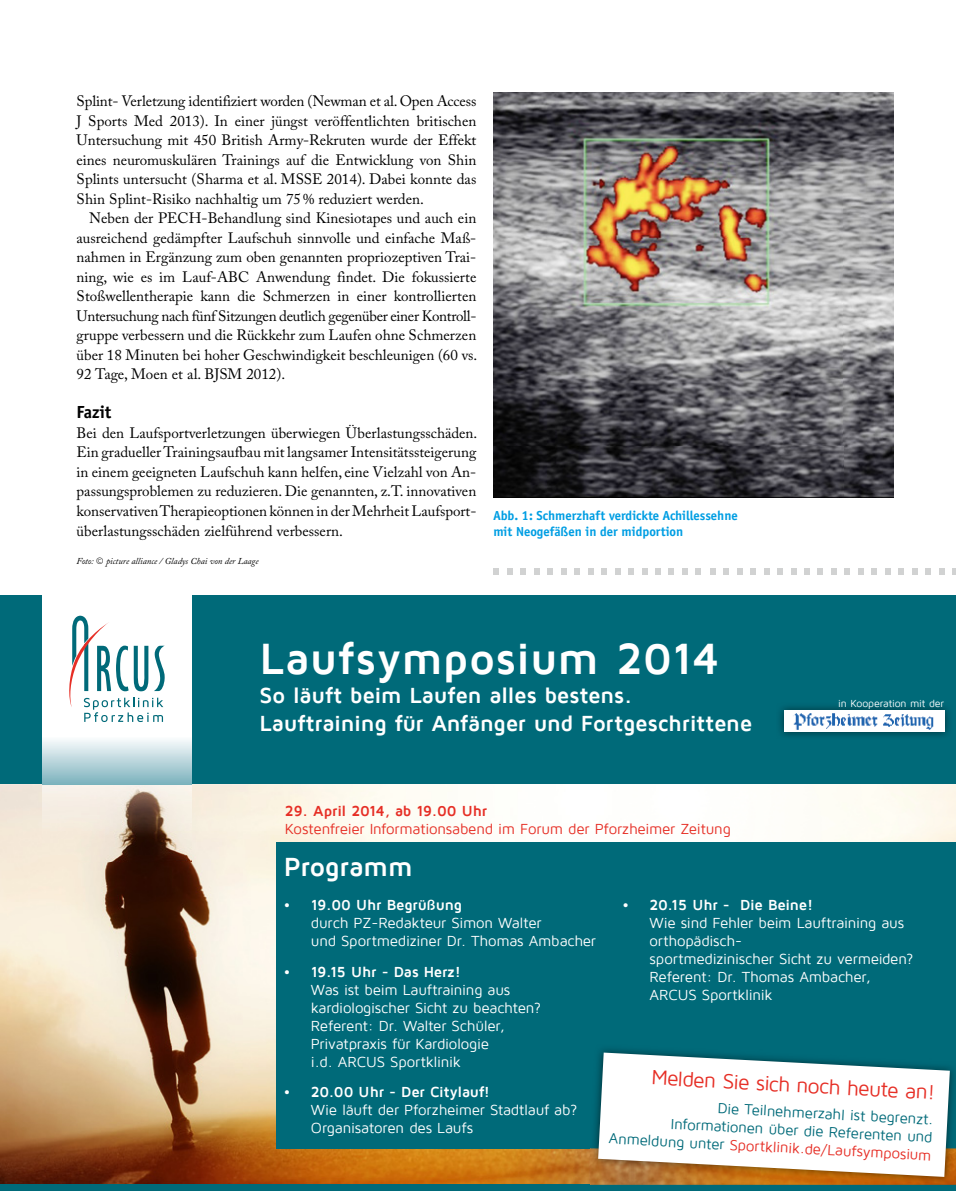
<style>
.page{position:relative;width:957px;height:1191px;background:#fff}
.page>*{position:absolute;margin:0;border:0;box-sizing:border-box;transform-origin:0 0}
.t1{font:700 45px "Maven Pro";color:#fff}
.t2{font:700 27px "Maven Pro";letter-spacing:-.01em;color:#fff}
.t3{font:700 22.5px/28.5px "Maven Pro";letter-spacing:-.015em;color:#fff}
.t4{font:21px "Maven Pro";color:#e62e25}
.t5{font:700 18px "Officina Sans";color:#000}
.t6{font:15px/19.5px "Adobe Caslon Pro";color:#000;text-align:justify}
.t7{font:15px/18px "Maven Pro";letter-spacing:-.015em;color:#fff}
.t8{font:15px/18px "Maven Pro";color:#006a79;text-align:right}
.t9{font:700 15px "Maven Pro";letter-spacing:-.015em;color:#fff}
.t10{font:15px "Maven Pro";letter-spacing:-.015em;color:#e62e25}
.t11{font:700 15px "Maven Pro";letter-spacing:-.02em;color:#e62e25}
.t12{font:700 13.5px/16.5px "Officina Sans";color:#009ee3}
.t13{font:10.5px "Maven Pro";letter-spacing:-.015em;color:#fff}
.t14{font:italic 9px "Adobe Caslon Pro";color:#000}
.s1{font-family:"DIN Pro";font-weight:300;font-style:normal}
.s2{color:#e62e25}
</style>
<div class="page">
<img style="left:0;top:784px;width:590px;height:400px">
<div style="left:0;top:595px;width:956px;height:189px;background:#006a79"></div>
<img style="left:43px;top:784px;width:148px;height:77px">
<svg style="left:43px;top:595px;width:148px;height:189px;background:#e4eff1"></svg>
<svg style="left:69px;top:615px;width:96px;height:107px;background:#cbdde0"></svg>
<div style="left:0;top:1184px;width:956px;height:7px;background:#006a79"></div>
<img style="left:780px;top:706px;width:169px;height:30px">
<img style="left:784px;top:710px;width:160px;height:21px">
<div style="left:276px;top:842px;width:680px;height:306px;background:#006a79"></div>
<img style="left:590px;top:1049px;width:366px;height:136px">
<svg style="left:598px;top:1052px;width:352px;height:124px"></svg>
<img style="left:493px;top:93px;width:400px;height:404px">
<svg style="left:493px;top:568px;width:6px;height:6px"></svg>
<svg style="left:507px;top:568px;width:6px;height:6px"></svg>
<svg style="left:520px;top:568px;width:6px;height:6px"></svg>
<svg style="left:534px;top:568px;width:6px;height:6px"></svg>
<svg style="left:547px;top:568px;width:6px;height:6px"></svg>
<svg style="left:561px;top:568px;width:6px;height:6px"></svg>
<svg style="left:574px;top:568px;width:6px;height:6px"></svg>
<svg style="left:588px;top:568px;width:5px;height:6px"></svg>
<svg style="left:601px;top:568px;width:6px;height:6px"></svg>
<svg style="left:615px;top:568px;width:5px;height:6px"></svg>
<svg style="left:628px;top:568px;width:6px;height:6px"></svg>
<svg style="left:642px;top:568px;width:5px;height:6px"></svg>
<svg style="left:655px;top:568px;width:6px;height:6px"></svg>
<svg style="left:668px;top:568px;width:6px;height:6px"></svg>
<svg style="left:682px;top:568px;width:6px;height:6px"></svg>
<svg style="left:695px;top:568px;width:6px;height:6px"></svg>
<svg style="left:710px;top:568px;width:6px;height:6px"></svg>
<svg style="left:723px;top:568px;width:6px;height:6px"></svg>
<svg style="left:737px;top:568px;width:6px;height:6px"></svg>
<svg style="left:750px;top:568px;width:6px;height:6px"></svg>
<svg style="left:764px;top:568px;width:5px;height:6px"></svg>
<svg style="left:777px;top:568px;width:6px;height:6px"></svg>
<svg style="left:791px;top:568px;width:5px;height:6px"></svg>
<svg style="left:804px;top:568px;width:6px;height:6px"></svg>
<svg style="left:817px;top:568px;width:6px;height:6px"></svg>
<svg style="left:831px;top:568px;width:6px;height:6px"></svg>
<svg style="left:844px;top:568px;width:6px;height:6px"></svg>
<svg style="left:858px;top:568px;width:6px;height:6px"></svg>
<svg style="left:871px;top:568px;width:6px;height:6px"></svg>
<svg style="left:885px;top:568px;width:6px;height:6px"></svg>
<svg style="left:898px;top:568px;width:6px;height:6px"></svg>
<svg style="left:912px;top:568px;width:5px;height:6px"></svg>
<svg style="left:925px;top:568px;width:6px;height:6px"></svg>
<svg style="left:939px;top:568px;width:5px;height:6px"></svg>
<svg style="left:952px;top:568px;width:4px;height:6px"></svg>
<p class="t6" style="left:77px;top:91px;width:401px">Splint- Verletzung identifiziert worden (Newman et al. Open Access J Sports Med 2013). In einer jüngst veröffentlichten britischen Untersuchung mit 450 British Army-Rekruten wurde der Effekt eines neuromuskulären Trainings auf die Entwicklung von Shin Splints untersucht (Sharma et al. MSSE 2014). Dabei konnte das Shin Splint-Risiko nachhaltig um 75 % reduziert werden.</p>
<p class="t6" style="left:77px;top:208px;width:402px;text-indent:13px">Neben der PECH-Behandlung sind Kinesiotapes und auch ein ausreichend gedämpfter Laufschuh sinnvolle und einfache Maß&shy;nahmen in Ergänzung zum oben genannten propriozeptiven Trai&shy;ning, wie es im Lauf-ABC Anwendung findet. Die fokussierte Stoßwellentherapie kann die Schmerzen in einer kontrollierten Untersuchung nach fünf Sitzungen deutlich gegenüber einer Kontroll&shy;gruppe verbessern und die Rückkehr zum Laufen ohne Schmerzen über 18 Minuten bei hoher Geschwindigkeit beschleunigen (60 vs.<br>92 Tage, Moen et al. BJSM 2012).</p>
<p class="t5" style="left:77px;top:401px;width:36px">Fazit</p>
<p class="t6" style="left:77px;top:423px;width:402px">Bei den Laufsportverletzungen überwiegen Überlastungsschäden.<br>Ein gradueller Trainingsaufbau mit langsamer Intensitätssteigerung in einem geeigneten Laufschuh kann helfen, eine Vielzahl von An&shy;passungsproblemen zu reduzieren. Die genannten, z. T. innovativen konservativen Therapieoptionen können in der Mehrheit Laufsport&shy;überlastungsschäden zielführend verbessern.</p>
<p class="t14" style="left:77px;top:555px;width:183px">Foto: <span class="s1">©</span> picture alliance / Gladys Chai von der Laage</p>
<p class="t12" style="left:493px;top:507px;width:246px">Abb. 1: Schmerzhaft verdickte Achillessehne mit Neogefäßen in der midportion</p>
<h1 class="t1" style="left:259px;top:630px;width:462px">Laufsymposium 2014</h1>
<h3 class="t3" style="left:259px;top:680px;width:494px">So läuft beim Laufen alles bestens.<br>Lauftraining für Anfänger und Fortgeschrittene</h3>
<p class="t11" style="left:285px;top:801px;width:204px">29. April 2014, ab 19.00 Uhr</p>
<p class="t10" style="left:285px;top:819px;width:447px">Kostenfreier Informationsabend im Forum der Pforzheimer Zeitung</p>
<h2 class="t2" style="left:284px;top:850px;width:130px">Programm</h2>
<p class="t13" style="left:838px;top:697px;width:107px">in Kooperation mit der</p>
<p class="t9" style="left:311px;top:895px;width:153px">19.00 Uhr Begrüßung</p>
<p class="t7" style="left:311px;top:913px;width:287px">durch PZ-Redakteur Simon Walter<br>und Sportmediziner Dr. Thomas Ambacher</p>
<p class="t9" style="left:311px;top:962px;width:151px">19.15 Uhr - Das Herz!</p>
<p class="t7" style="left:311px;top:980px;width:232px">Was ist beim Lauftraining aus kardiologischer Sicht zu beachten?<br>Referent: Dr. Walter Schüler,<br>Privatpraxis für Kardiologie<br>i.d. ARCUS Sportklinik</p>
<p class="t9" style="left:311px;top:1083px;width:181px">20.00 Uhr - Der Citylauf!</p>
<p class="t7" style="left:311px;top:1100px;width:268px">Wie läuft der Pforzheimer Stadtlauf ab?<br>Organisatoren des Laufs</p>
<p class="t9" style="left:649px;top:895px;width:165px">20.15 Uhr - Die Beine!</p>
<p class="t7" style="left:649px;top:913px;width:265px">Wie sind Fehler beim Lauftraining aus orthopädisch-<br>sportmedizinischer Sicht zu vermeiden?<br>Referent: Dr. Thomas Ambacher,<br>ARCUS Sportklinik</p>
<h3 class="t4" style="left:652px;top:1064px;width:286px;rotate:3deg">Melden Sie sich noch heute an!</h3>
<p class="t8" style="left:611px;top:1092px;width:325px;rotate:3deg">Die Teilnehmerzahl ist begrenzt.<br>Informationen über die Referenten und<br>Anmeldung unter <span class="s2">Sportklinik.de/Laufsymposium</span></p>
</div>
